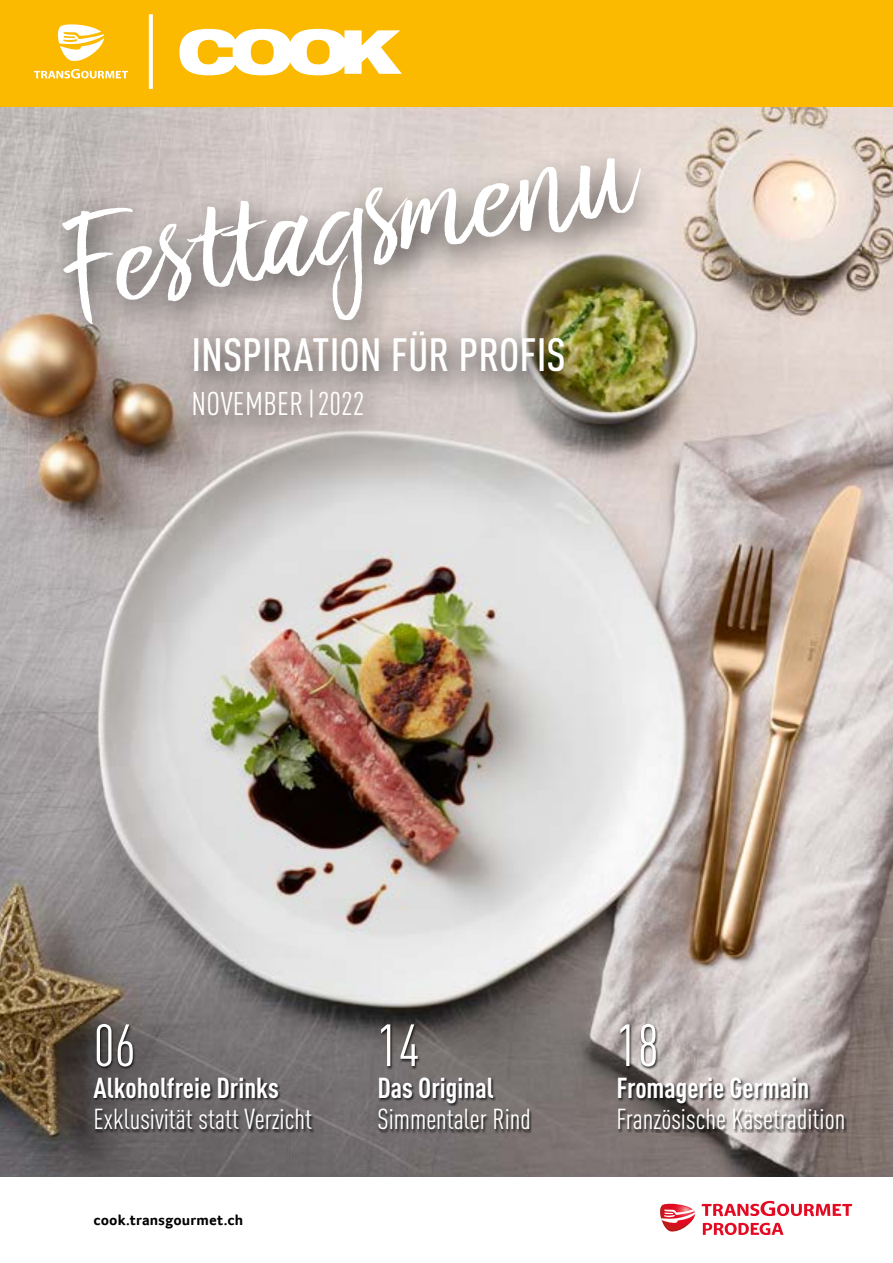
<style>
.page{position:relative;width:893px;height:1263px;background:#fff}
.page>*{position:absolute;margin:0;border:0;box-sizing:border-box;transform-origin:0 0}
.Titel_Redaktion{font:148.5px "Transgourmet Handfont";color:#fff}
.t1{font:condensed 58.5px "DIN Pro";color:#fff}
.t2{font:500 condensed 46.05px "DIN Pro";color:#fff}
.t3{font:condensed 32.4px "DIN Pro";letter-spacing:.01em;color:#fff}
.t4{font:condensed 28.5px "DIN Pro";color:#fff}
.t5{font:700 condensed 28.5px "DIN Pro";color:#fff}
.Fliesstext_Redaktion{font:700 15px "Transgourmet";letter-spacing:.01em;color:#000}
</style>
<div class="page">
<img style="left:0;top:106px;width:893px;height:1071px">
<div style="left:0;top:0;width:893px;height:106px;background:#fbba00"></div>
<svg style="left:57px;top:24px;width:47px;height:37px"></svg>
<svg style="left:34px;top:69px;width:94px;height:10px"></svg>
<svg style="left:179px;top:29px;width:223px;height:46px"></svg>
<svg style="left:149px;top:14px;width:4px;height:75px"></svg>
<div style="left:377px;top:1024px;width:155px;height:109px;background:#000;opacity:.75"></div>
<div style="left:93px;top:1023px;width:221px;height:110px;background:#000;opacity:.75"></div>
<div style="left:618px;top:1023px;width:229px;height:110px;background:#000;opacity:.75"></div>
<div style="left:43px;top:142px;width:628px;height:215px;background:#000;opacity:.75"></div>
<svg style="left:702px;top:1201px;width:150px;height:15px"></svg>
<svg style="left:703px;top:1223px;width:80px;height:12px"></svg>
<svg style="left:660px;top:1204px;width:36px;height:28px"></svg>
<div style="left:175px;top:318px;width:416px;height:129px;background:#000;opacity:.75"></div>
<p class="Titel_Redaktion" style="left:61px;top:183px;width:573px;rotate:-10deg">Festtagsmenu</p>
<p class="t2" style="left:192px;top:321px;width:376px">INSPIRATION FÜR PROFIS</p>
<p class="t3" style="left:192px;top:381px;width:175px">NOVEMBER |2022</p>
<p class="t1" style="left:94px;top:1003px;width:44px">06</p>
<p class="t5" style="left:94px;top:1066px;width:187px">Alkoholfreie Drinks</p>
<p class="t4" style="left:94px;top:1098px;width:220px">Exklusivität statt Verzicht</p>
<p class="Fliesstext_Redaktion" style="left:94px;top:1211px;width:151px">cook.transgourmet.ch</p>
<p class="Fliesstext_Redaktion" style="left:94px;top:1216px;width:151px">cook.transgourmet.ch</p>
<p class="t1" style="left:377px;top:1003px;width:44px">14</p>
<p class="t5" style="left:377px;top:1066px;width:118px">Das Original</p>
<p class="t4" style="left:377px;top:1098px;width:155px">Simmentaler Rind</p>
<p class="t1" style="left:617px;top:1003px;width:44px">18</p>
<p class="t5" style="left:617px;top:1066px;width:194px">Fromagerie Germain</p>
<p class="t4" style="left:617px;top:1098px;width:230px">Französische Käsetradition</p>
</div>
